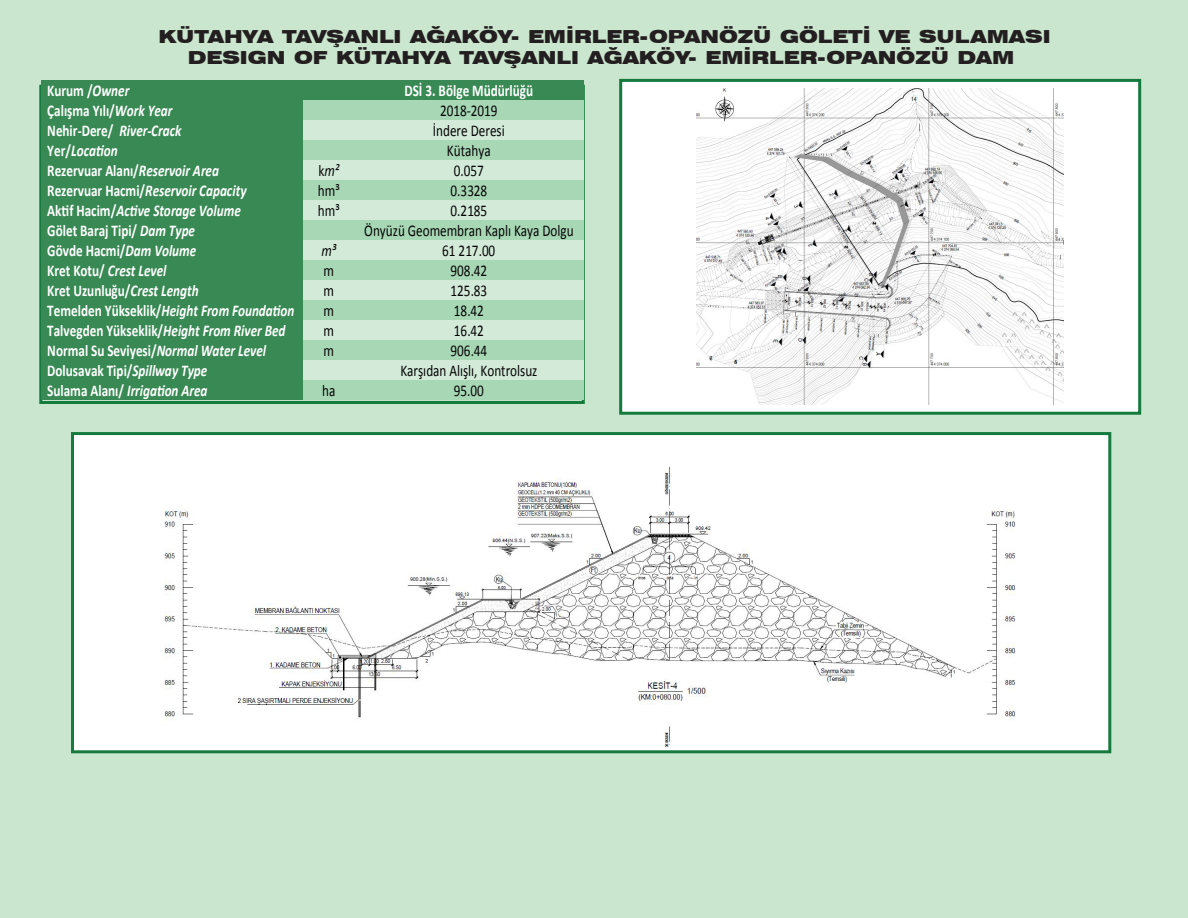
<style>
.page{position:relative;width:1188px;height:918px;background:#cbe6ce}
.page>*{position:absolute;margin:0;border:0;box-sizing:border-box;transform-origin:0 0}
.t1{font:900 expanded 18px/21px "Swiss 721 BT";color:#231f20;text-align:center}
.t2{font:700 16.5px "Calibri";letter-spacing:-.005em;color:#fff;scale:.8 1}
.t3{font:italic 700 16.5px "Calibri";color:#fff;scale:.8 1}
.t4{font:16.5px "Calibri";color:#050504;scale:.8 1}
.t5{font:italic 16.5px "Calibri";color:#050504;scale:.8 1}
.s1{font-style:italic}
.s2{font-style:normal}
</style>
<div class="page">
<div style="left:619px;top:79px;width:522px;height:336px;background:#fff;border:3px solid #147a3d"></div>
<div style="left:71px;top:432px;width:1040px;height:321px;background:#fff;border:3px solid #147a3d"></div>
<div style="left:41px;top:80px;width:262px;height:20px;background:#388953"></div>
<div style="left:303px;top:80px;width:51px;height:20px;background:#388953"></div>
<div style="left:354px;top:80px;width:229px;height:20px;background:#388953"></div>
<div style="left:41px;top:100px;width:262px;height:20px;background:#388953"></div>
<div style="left:303px;top:100px;width:51px;height:20px;background:#a8d7b6"></div>
<div style="left:354px;top:100px;width:229px;height:20px;background:#a8d7b6"></div>
<div style="left:41px;top:120px;width:262px;height:20px;background:#388953"></div>
<div style="left:303px;top:120px;width:51px;height:20px;background:#d3ead9"></div>
<div style="left:354px;top:120px;width:229px;height:20px;background:#d3ead9"></div>
<div style="left:41px;top:140px;width:262px;height:20px;background:#388953"></div>
<div style="left:303px;top:140px;width:51px;height:20px;background:#a8d7b6"></div>
<div style="left:354px;top:140px;width:229px;height:20px;background:#a8d7b6"></div>
<div style="left:41px;top:160px;width:262px;height:20px;background:#388953"></div>
<div style="left:303px;top:160px;width:51px;height:20px;background:#d3ead9"></div>
<div style="left:354px;top:160px;width:229px;height:20px;background:#d3ead9"></div>
<div style="left:41px;top:180px;width:262px;height:20px;background:#388953"></div>
<div style="left:303px;top:180px;width:51px;height:20px;background:#a8d7b6"></div>
<div style="left:354px;top:180px;width:229px;height:20px;background:#a8d7b6"></div>
<div style="left:41px;top:200px;width:262px;height:20px;background:#388953"></div>
<div style="left:303px;top:200px;width:51px;height:20px;background:#d3ead9"></div>
<div style="left:354px;top:200px;width:229px;height:20px;background:#d3ead9"></div>
<div style="left:41px;top:220px;width:262px;height:20px;background:#388953"></div>
<div style="left:303px;top:220px;width:51px;height:20px;background:#a8d7b6"></div>
<div style="left:354px;top:220px;width:229px;height:20px;background:#a8d7b6"></div>
<div style="left:41px;top:240px;width:262px;height:20px;background:#388953"></div>
<div style="left:303px;top:240px;width:51px;height:20px;background:#d3ead9"></div>
<div style="left:354px;top:240px;width:229px;height:20px;background:#d3ead9"></div>
<div style="left:41px;top:260px;width:262px;height:20px;background:#388953"></div>
<div style="left:303px;top:260px;width:51px;height:20px;background:#a8d7b6"></div>
<div style="left:354px;top:260px;width:229px;height:20px;background:#a8d7b6"></div>
<div style="left:41px;top:280px;width:262px;height:20px;background:#388953"></div>
<div style="left:303px;top:280px;width:51px;height:20px;background:#d3ead9"></div>
<div style="left:354px;top:280px;width:229px;height:20px;background:#d3ead9"></div>
<div style="left:41px;top:300px;width:262px;height:20px;background:#388953"></div>
<div style="left:303px;top:300px;width:51px;height:20px;background:#a8d7b6"></div>
<div style="left:354px;top:300px;width:229px;height:20px;background:#a8d7b6"></div>
<div style="left:41px;top:320px;width:262px;height:20px;background:#388953"></div>
<div style="left:303px;top:320px;width:51px;height:20px;background:#d3ead9"></div>
<div style="left:354px;top:320px;width:229px;height:20px;background:#d3ead9"></div>
<div style="left:41px;top:340px;width:262px;height:20px;background:#388953"></div>
<div style="left:303px;top:340px;width:51px;height:20px;background:#a8d7b6"></div>
<div style="left:354px;top:340px;width:229px;height:20px;background:#a8d7b6"></div>
<div style="left:41px;top:360px;width:262px;height:20px;background:#388953"></div>
<div style="left:303px;top:360px;width:51px;height:20px;background:#d3ead9"></div>
<div style="left:354px;top:360px;width:229px;height:20px;background:#d3ead9"></div>
<div style="left:41px;top:380px;width:262px;height:20px;background:#388953"></div>
<div style="left:303px;top:380px;width:51px;height:20px;background:#a8d7b6"></div>
<div style="left:354px;top:380px;width:229px;height:20px;background:#a8d7b6"></div>
<img style="left:697px;top:89px;width:367px;height:316px">
<img style="left:164px;top:466px;width:852px;height:280px">
<p class="t1" style="left:159px;top:25px;width:894px">KÜTAHYA TAVŞANLI AĞAKÖY- EMİRLER-OPANÖZÜ GÖLETİ VE SULAMASI<br>DESIGN OF KÜTAHYA TAVŞANLI AĞAKÖY- EMİRLER-OPANÖZÜ DAM</p>
<p class="t2" style="left:47px;top:80px;width:104px">Kurum /<span class="s1">Owner</span></p>
<p class="t2" style="left:404px;top:80px;width:163px">DSİ 3. Bölge Müdürlüğü</p>
<p class="t2" style="left:47px;top:100px;width:158px">Çalışma Yılı/<span class="s1">Work Year</span></p>
<p class="t4" style="left:440px;top:100px;width:73px">2018-2019</p>
<p class="t2" style="left:47px;top:120px;width:169px">Nehir-Dere/ <span class="s1">River-Crack</span></p>
<p class="t4" style="left:433px;top:120px;width:91px">İndere Deresi</p>
<p class="t3" style="left:47px;top:140px;width:90px"><span class="s2">Yer/</span>Location</p>
<p class="t4" style="left:447px;top:140px;width:56px">Kütahya</p>
<p class="t2" style="left:47px;top:160px;width:216px">Rezervuar Alanı/<span class="s1">Reservoir Area</span></p>
<p class="t5" style="left:318px;top:159px;width:28px"><span class="s2">k</span>m²</p>
<p class="t4" style="left:454px;top:160px;width:39px">0.057</p>
<p class="t3" style="left:47px;top:180px;width:251px"><span class="s2">Rezervuar Hacmi/</span>Reservoir Capacity</p>
<p class="t4" style="left:318px;top:180px;width:29px">hm³</p>
<p class="t4" style="left:451px;top:180px;width:47px">0.3328</p>
<p class="t3" style="left:47px;top:200px;width:244px"><span class="s2">Aktif Hacim/</span>Active Storage Volume</p>
<p class="t4" style="left:318px;top:200px;width:29px">hm³</p>
<p class="t4" style="left:451px;top:200px;width:47px">0.2185</p>
<p class="t2" style="left:47px;top:220px;width:186px">Gölet Baraj Tipi/ <span class="s1">Dam Type</span></p>
<p class="t4" style="left:364px;top:220px;width:263px">Önyüzü Geomembran Kaplı Kaya Dolgu</p>
<p class="t2" style="left:47px;top:240px;width:188px">Gövde Hacmi/<span class="s1">Dam Volume</span></p>
<p class="t5" style="left:321px;top:239px;width:20px">m³</p>
<p class="t4" style="left:442px;top:240px;width:68px">61 217.00</p>
<p class="t3" style="left:47px;top:260px;width:151px"><span class="s2">Kret Kotu/</span> Crest Level</p>
<p class="t4" style="left:324px;top:260px;width:15px">m</p>
<p class="t4" style="left:451px;top:260px;width:47px">908.42</p>
<p class="t2" style="left:47px;top:280px;width:191px">Kret Uzunluğu/<span class="s1">Crest Length</span></p>
<p class="t4" style="left:324px;top:280px;width:15px">m</p>
<p class="t4" style="left:451px;top:280px;width:47px">125.83</p>
<p class="t3" style="left:47px;top:300px;width:310px"><span class="s2">Temelden Yükseklik/</span>Height From Foundation</p>
<p class="t4" style="left:324px;top:300px;width:15px">m</p>
<p class="t4" style="left:454px;top:300px;width:39px">18.42</p>
<p class="t2" style="left:47px;top:320px;width:299px">Talvegden Yükseklik/<span class="s1">Height From River Bed</span></p>
<p class="t4" style="left:324px;top:320px;width:15px">m</p>
<p class="t4" style="left:454px;top:320px;width:39px">16.42</p>
<p class="t2" style="left:47px;top:340px;width:275px">Normal Su Seviyesi/<span class="s1">Normal Water Level</span></p>
<p class="t4" style="left:324px;top:340px;width:15px">m</p>
<p class="t4" style="left:451px;top:340px;width:47px">906.44</p>
<p class="t2" style="left:47px;top:360px;width:202px">Dolusavak Tipi/<span class="s1">Spillway Type</span></p>
<p class="t4" style="left:400px;top:360px;width:173px">Karşıdan Alışlı, Kontrolsuz</p>
<p class="t3" style="left:47px;top:380px;width:202px"><span class="s2">Sulama Alanı/</span> Irrigation Area</p>
<p class="t4" style="left:322px;top:380px;width:18px">ha</p>
<p class="t4" style="left:454px;top:380px;width:39px">95.00</p>
</div>
